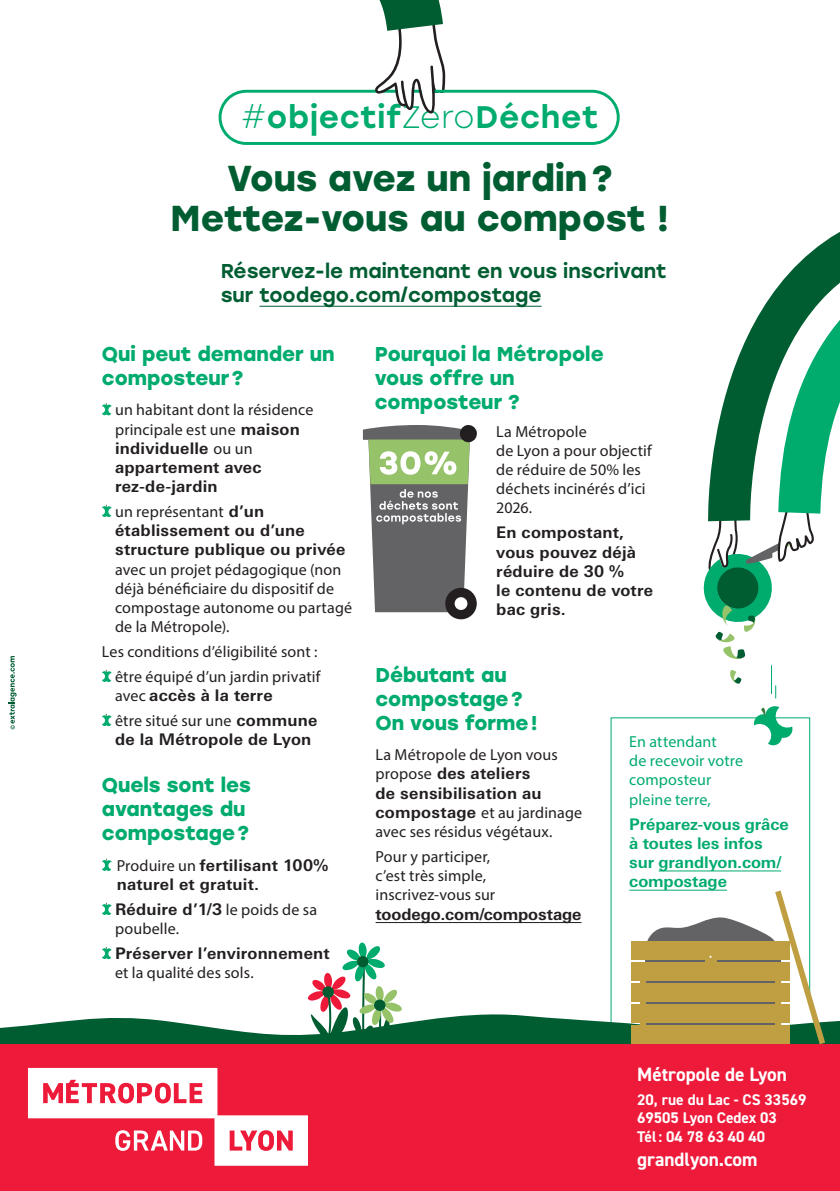
<style>
.page{position:relative;width:840px;height:1191px;background:#fff}
.page>*{position:absolute;margin:0;border:0;box-sizing:border-box;transform-origin:0 0}
.t1{font:700 36px/40px "Stolzl";color:#005d32;text-align:center}
.t2{font:500 31.2px "Stolzl";letter-spacing:.025em;color:#00ab6e}
.t3{font:700 20px/24px "Stolzl";color:#00ab6e}
.t4{font:500 20px/24px "Stolzl";color:#005d32}
.t5{font:700 19.4px "DIN2014";color:#fff}
.t6{font:16px/19.2px "Myriad Pro";letter-spacing:.01em;color:#231f20}
.t7{font:700 16px/19.2px "LT Univers";letter-spacing:.015em;color:#231f20}
.t8{font:700 16px/19.2px "LT Univers";letter-spacing:-.005em;color:#00ab6e}
.t9{font:16px/19.2px "Myriad Pro";letter-spacing:.005em;color:#00ab6e}
.Adresse{font:700 15.4px/18.6px "DIN2014";color:#fff}
.s1{font-weight:300}
.s2{font-family:"Myriad Pro";font-weight:400}
.s3{font-family:"LT Univers";font-weight:700}
</style>
<div class="page">
<svg style="left:610px;top:717px;width:200px;height:173px"></svg>
<svg style="left:102px;top:858px;width:10px;height:13px"></svg>
<svg style="left:102px;top:403px;width:10px;height:12px"></svg>
<svg style="left:102px;top:505px;width:10px;height:12px"></svg>
<svg style="left:102px;top:670px;width:10px;height:12px"></svg>
<svg style="left:102px;top:714px;width:10px;height:12px"></svg>
<div style="left:218px;top:90px;width:401px;height:55px;border:3px solid #00ab6e;border-radius:26px"></div>
<svg style="left:313px;top:0;width:164px;height:113px"></svg>
<svg style="left:813px;top:232px;width:26px;height:18px"></svg>
<svg style="left:9px;top:656px;width:8px;height:73px"></svg>
<div style="left:445px;top:588px;width:31px;height:31px;border:9px solid #231f20;border-radius:50%"></div>
<svg style="left:363px;top:425px;width:114px;height:187px"></svg>
<hr style="left:259px;top:306px;width:282px;height:1px;background:#005d32">
<div style="left:0;top:1044px;width:839px;height:147px;background:#ed1a3a"></div>
<svg style="left:753px;top:706px;width:39px;height:40px"></svg>
<hr style="left:658px;top:870px;width:122px;height:1px;background:#00ab6e">
<hr style="left:629px;top:889px;width:97px;height:1px;background:#00ab6e">
<svg style="left:0;top:890px;width:839px;height:154px"></svg>
<svg style="left:703px;top:250px;width:136px;height:448px"></svg>
<svg style="left:28px;top:1068px;width:280px;height:97px"></svg>
<p class="t2" style="left:240px;top:95px;width:360px"><span class="s1">#</span>objectif<span class="s1">Zéro</span>Déchet</p>
<p class="t1" style="left:170px;top:156px;width:500px">Vous avez un jardin?<br>Mettez-vous au compost !</p>
<p class="t4" style="left:220px;top:258px;width:447px">Réservez-le maintenant en vous inscrivant sur toodego.com/compostage</p>
<p class="t3" style="left:102px;top:341px;width:234px">Qui peut demander un composteur?</p>
<p class="t7" style="left:115px;top:400px;width:200px"><span class="s2">un habitant dont la résidence principale est une</span> maison individuelle <span class="s2">ou un </span>appartement avec rez-de-jardin</p>
<p class="t6" style="left:115px;top:502px;width:238px">un représentant <span class="s3">d’un établissement ou d’une structure publique ou privée </span>avec un projet pédagogique (non déjà bénéficiaire du dispositif de compostage autonome ou partagé de la Métropole).</p>
<p class="t6" style="left:102px;top:642px;width:217px">Les conditions d’éligibilité sont :</p>
<p class="t6" style="left:115px;top:667px;width:207px">être équipé d’un jardin privatif avec <span class="s3">accès à la terre</span></p>
<p class="t7" style="left:115px;top:710px;width:204px"><span class="s2">être situé sur une</span> commune de la Métropole de Lyon</p>
<p class="t3" style="left:102px;top:772px;width:150px">Quels sont les avantages du compostage?</p>
<p class="t7" style="left:117px;top:855px;width:213px"><span class="s2">Produire un</span> fertilisant 100% naturel et gratuit.</p>
<p class="t6" style="left:115px;top:899px;width:203px"><span class="s3">Réduire d’1/3</span> le poids de sa poubelle.</p>
<p class="t7" style="left:115px;top:943px;width:216px">Préserver l’environnement <span class="s2">et la qualité des sols.</span></p>
<p class="t3" style="left:374px;top:341px;width:230px">Pourquoi la Métropole vous offre un composteur ?</p>
<p class="t6" style="left:496px;top:421px;width:157px">La Métropole<br>de Lyon a pour objectif de réduire de 50% les déchets incinérés d’ici<br>2026.</p>
<p class="t7" style="left:496px;top:523px;width:158px">En compostant, vous pouvez déjà réduire de 30 %<br>le contenu de votre bac gris.</p>
<p class="t3" style="left:375px;top:661px;width:164px">Débutant au compostage?<br>On vous forme!</p>
<p class="t6" style="left:375px;top:745px;width:208px">La Métropole de Lyon vous propose <span class="s3">des ateliers<br>de sensibilisation au compostage</span> et au jardinage avec ses résidus végétaux.</p>
<p class="t6" style="left:375px;top:846px;width:207px">Pour y participer,<br>c’est très simple, inscrivez-vous sur <span class="s3">toodego.com/compostage</span></p>
<p class="t9" style="left:629px;top:732px;width:115px">En attendant<br>de recevoir votre composteur pleine terre,</p>
<p class="t8" style="left:629px;top:814px;width:161px">Préparez-vous grâce à toutes les infos sur grandlyon.com/ compostage</p>
<p class="t5" style="left:636px;top:1061px;width:151px">Métropole de Lyon</p>
<p class="Adresse" style="left:636px;top:1089px;width:171px">20, rue du Lac - CS 33569<br>69505 Lyon Cedex 03</p>
<p class="Adresse" style="left:636px;top:1127px;width:129px">Tél: 04 78 63 40 40</p>
<p class="t5" style="left:636px;top:1146px;width:122px">grandlyon.com</p>
</div>
